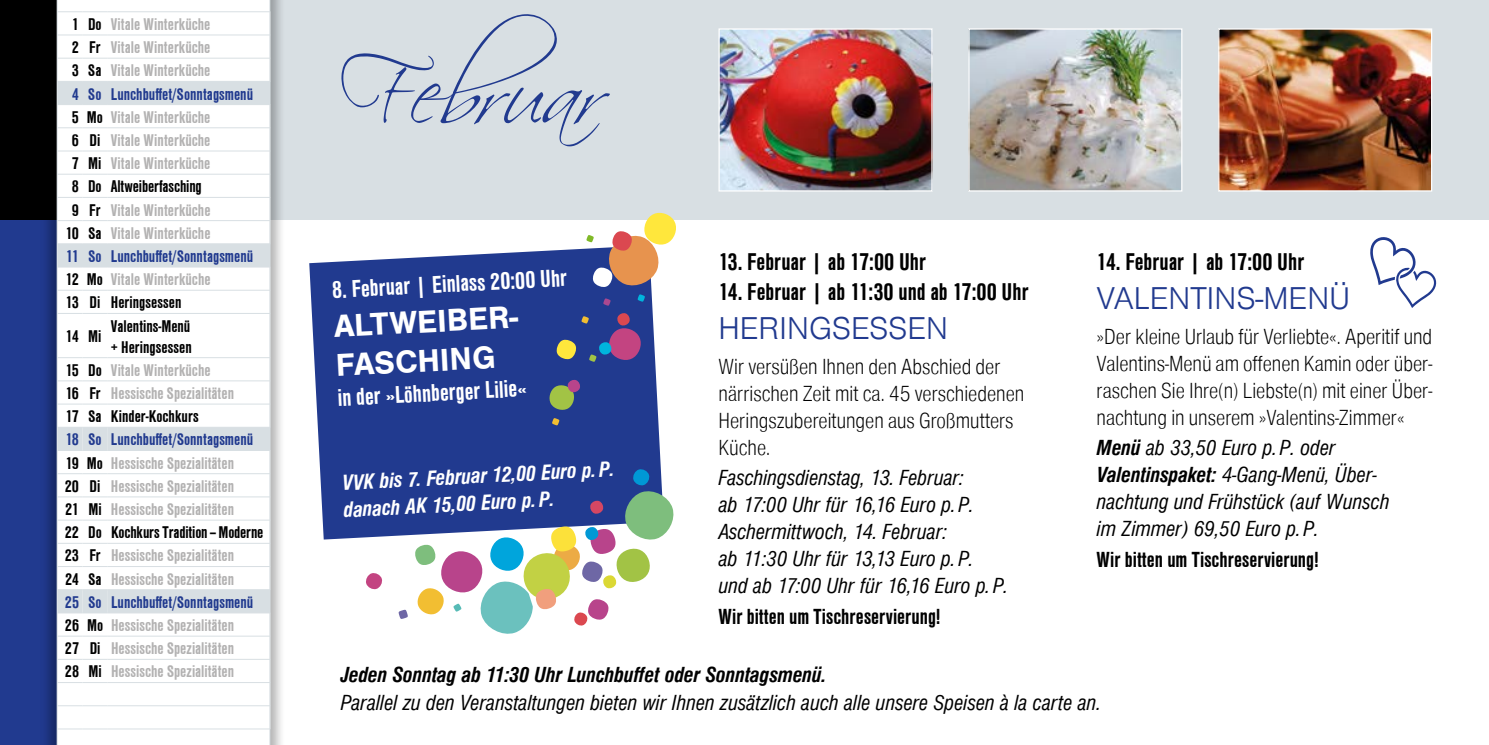
<style>
.page{position:relative;width:1489px;height:745px;background:#fff}
.page>*{position:absolute;margin:0;border:0;box-sizing:border-box;transform-origin:0 0}
.t1{font:90px "Scriptina";letter-spacing:-.04em;color:#213a8f}
.t2{font:32.5px "Sans CE Light";color:#213a8f}
.t3{font:32.5px/39px "Sans CE Bold";color:#fff}
.t4{font:25px "Sans Cd CE Bold";color:#000}
.t5{font:25px "Sans Cd CE Bold";color:#fff}
.t6{font:22.5px/27px "Sans Cd CE Italic";color:#000}
.t7{font:22.5px/27px "Sans Cd CE Light";color:#000}
.t8{font:22.5px "Sans Cd CE Bold";color:#000}
.t9{font:italic 22.5px "Sans Cd CE Bold";color:#000}
.t10{font:italic 22.5px/27px "Sans Cd CE Bold";color:#fff}
.t11{font:17.5px/23.2px "Sans Cd CE Bold";color:#b3b2b2}
.t12{font:17.5px/21px "Sans Cd CE Bold";color:#000}
.t13{font:17.5px "Sans Cd CE Bold";color:#213a8f}
.s1{color:#000}
.s2{color:#213a8f}
.s3{font-family:"Sans Cd CE Bold";font-style:italic}
</style>
<div class="page">
<div style="left:0;top:0;width:1488px;height:220px;background:#d8dfe3"></div>
<div style="left:0;top:220px;width:57px;height:524px;background:#213a8f"></div>
<div style="left:0;top:0;width:57px;height:220px;background:#000"></div>
<div style="left:40px;top:0;width:231px;height:744px;background:#000;opacity:.3"></div>
<div style="left:54px;top:0;width:232px;height:744px;background:#000;opacity:.3"></div>
<svg style="left:57px;top:0;width:213px;height:744px"></svg>
<svg style="left:1370px;top:237px;width:67px;height:71px"></svg>
<img style="left:970px;top:30px;width:210px;height:159px">
<div style="left:968px;top:28px;width:214px;height:163px;border:1px solid #fff"></div>
<img style="left:720px;top:30px;width:210px;height:159px">
<div style="left:718px;top:28px;width:214px;height:163px;border:1px solid #fff"></div>
<svg style="left:309px;top:248px;width:352px;height:291px;background:#304796"></svg>
<svg style="left:366px;top:573px;width:17px;height:16px"></svg>
<svg style="left:398px;top:609px;width:10px;height:10px"></svg>
<svg style="left:414px;top:468px;width:260px;height:166px"></svg>
<svg style="left:637px;top:294px;width:8px;height:8px"></svg>
<svg style="left:551px;top:417px;width:8px;height:8px"></svg>
<svg style="left:603px;top:298px;width:8px;height:8px"></svg>
<svg style="left:555px;top:312px;width:88px;height:50px;background:#534d85"></svg>
<svg style="left:586px;top:212px;width:90px;height:76px"></svg>
<svg style="left:548px;top:379px;width:33px;height:32px"></svg>
<img style="left:1219px;top:30px;width:210px;height:159px">
<div style="left:1217px;top:28px;width:214px;height:163px;border:1px solid #fff"></div>
<p class="t11" style="left:72px;top:13px;width:140px"><span class="s1">1 Do</span> Vitale Winterküche</p>
<p class="t11" style="left:72px;top:36px;width:140px"><span class="s1">2 Fr</span> Vitale Winterküche</p>
<p class="t11" style="left:72px;top:59px;width:140px"><span class="s1">3 Sa</span> Vitale Winterküche</p>
<p class="t13" style="left:72px;top:84px;width:183px">4 So Lunchbuffet/Sonntagsmenü</p>
<p class="t11" style="left:72px;top:106px;width:140px"><span class="s1">5 Mo</span> Vitale Winterküche</p>
<p class="t11" style="left:72px;top:129px;width:140px"><span class="s1">6 Di</span> Vitale Winterküche</p>
<p class="t11" style="left:72px;top:152px;width:140px"><span class="s1">7 Mi</span> Vitale Winterküche</p>
<p class="t12" style="left:72px;top:176px;width:131px">8 Do Altweiberfasching</p>
<p class="t11" style="left:72px;top:198px;width:140px"><span class="s1">9 Fr</span> Vitale Winterküche</p>
<p class="t11" style="left:65px;top:221px;width:147px"><span class="s1">10 Sa</span> Vitale Winterküche</p>
<p class="t13" style="left:66px;top:246px;width:189px">11 So Lunchbuffet/Sonntagsmenü</p>
<p class="t11" style="left:65px;top:268px;width:147px"><span class="s1">12 Mo</span> Vitale Winterküche</p>
<p class="t12" style="left:65px;top:292px;width:117px">13 Di Heringsessen</p>
<p class="t12" style="left:65px;top:326px;width:38px">14 Mi</p>
<p class="t12" style="left:111px;top:315px;width:82px">Valentins-Menü + Heringsessen</p>
<p class="t11" style="left:65px;top:358px;width:170px"><span class="s1">15 Do</span> Vitale Winterküche<br><span class="s1">16 Fr</span> Hessische Spezialitäten<br><span class="s1">17 Sa Kinder-Kochkurs</span></p>
<p class="t11" style="left:65px;top:428px;width:200px"><span class="s2">18 So Lunchbuffet/Sonntagsmenü<br></span><span class="s1">19 Mo</span> Hessische Spezialitäten<br><span class="s1">20 Di</span> Hessische Spezialitäten<br><span class="s1">21 Mi</span> Hessische Spezialitäten<br><span class="s1">22 Do Kochkurs Tradition –Moderne<br>23 Fr</span> Hessische Spezialitäten<br><span class="s1">24 Sa</span> Hessische Spezialitäten<br><span class="s2">25 So Lunchbuffet/Sonntagsmenü<br></span><span class="s1">26 Mo</span> Hessische Spezialitäten<br><span class="s1">27 Di</span> Hessische Spezialitäten<br><span class="s1">28 Mi</span> Hessische Spezialitäten</p>
<h1 class="t1" style="left:340px;top:39px;width:261px">Februar</h1>
<h3 class="t5" style="left:331px;top:276px;width:237px;rotate:-3deg">8. Februar | Einlass 20:00 Uhr</h3>
<h2 class="t3" style="left:333px;top:307px;width:193px;rotate:-3deg">ALTWEIBER-<br>FASCHING</h2>
<h3 class="t5" style="left:337px;top:384px;width:191px;rotate:-3deg">in der »Löhnberger Lilie«</h3>
<p class="t10" style="left:341px;top:469px;width:274px;rotate:-3deg">VVK bis 7. Februar 12,00 Euro p. P. danach AK 15,00 Euro p. P.</p>
<h3 class="t4" style="left:718px;top:248px;width:209px">13. Februar | ab 17:00 Uhr</h3>
<h3 class="t4" style="left:718px;top:278px;width:311px">14. Februar | ab 11:30 und ab 17:00 Uhr</h3>
<h2 class="t2" style="left:718px;top:311px;width:231px">HERINGSESSEN</h2>
<p class="t7" style="left:718px;top:352px;width:307px">Wir versüßen Ihnen den Abschied der närrischen Zeit mit ca. 45 verschiedenen<br>Heringszubereitungen aus Großmutters<br>Küche.</p>
<p class="t6" style="left:718px;top:464px;width:291px">Faschingsdienstag, 13. Februar:<br>ab 17:00 Uhr für 16,16 Euro p. P.<br>Aschermittwoch, 14. Februar:<br>ab 11:30 Uhr für 13,13 Euro p. P. und ab 17:00 Uhr für 16,16 Euro p. P.</p>
<p class="t8" style="left:718px;top:603px;width:224px">Wir bitten um Tischreservierung!</p>
<h3 class="t4" style="left:1096px;top:248px;width:209px">14. Februar | ab 17:00 Uhr</h3>
<h2 class="t2" style="left:1096px;top:281px;width:255px">VALENTINS-MENÜ</h2>
<p class="t7" style="left:1096px;top:322px;width:337px;text-align:justify">»Der kleine Urlaub für Verliebte«. Aperitif und Valentins-Menü am offenen Kamin oder über&shy;raschen Sie Ihre(n) Liebste(n) mit einer Über&shy;nachtung in unserem »Valentins-Zimmer«</p>
<p class="t6" style="left:1096px;top:434px;width:294px"><span class="s3">Menü</span> ab 33,50 Euro p. P. oder<br><span class="s3">Valentinspaket:</span> 4-Gang-Menü, Über&shy;nachtung und Frühstück (auf Wunsch im Zimmer) 69,50 Euro p. P.</p>
<p class="t8" style="left:1096px;top:546px;width:224px">Wir bitten um Tischreservierung!</p>
<p class="t9" style="left:340px;top:662px;width:487px">Jeden Sonntag ab 11:30 Uhr Lunchbuffet oder Sonntagsmenü.</p>
<p class="t6" style="left:340px;top:688px;width:762px">Parallel zu den Veranstaltungen bieten wir Ihnen zusätzlich auch alle unsere Speisen à la carte an.</p>
</div>
